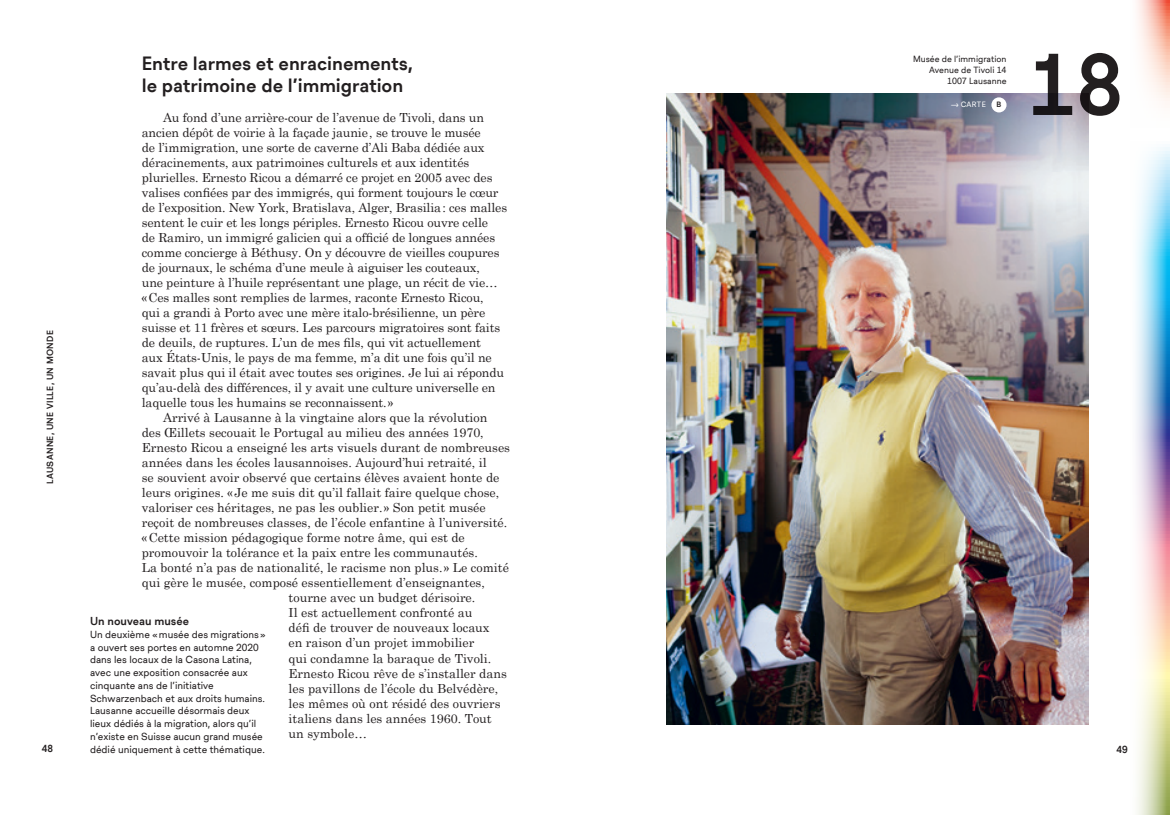
<style>
.page{position:relative;width:1170px;height:815px;background:#fff}
.page>*{position:absolute;margin:0;border:0;box-sizing:border-box;transform-origin:0 0}
.t1{font:700 85px "Lausanne";color:#231f20}
.Sujet_-_titre{font:700 18.75px/22.5px "Lausanne";color:#231f20}
.Sujet_-_coprs_de_tex{font:12.5px/15px "Century Schoolbook";letter-spacing:-.01em;color:#231f20}
.Sujets_-_encadré_-_t{font:700 11.25px "Lausanne";color:#231f20}
.Sujets_-_encadré_-_t-2{font:10px/12.8px "Lausanne";color:#231f20}
.t2{font:700 10px "Lausanne";color:#231f20}
.Sujet_-_adresse{font:8.75px/11.2px "Lausanne";color:#231f20;text-align:right}
.t3{font:700 8.75px "Lausanne";letter-spacing:.04em;color:#231f20}
.Sujet_-_adresse-2{font:7.5px "Lausanne";letter-spacing:.04em;color:#fff}
.Sujet_-_adresse-3{font:700 7.5px "Lausanne";color:#231f20}
</style>
<div class="page">
<img style="left:666px;top:93px;width:422px;height:631px">
<div style="left:991px;top:97px;width:15px;height:15px;background:#fff;border-radius:50%"></div>
<img style="left:1136px;top:0;width:33px;height:815px">
<p class="t3" style="left:44px;top:484px;width:155px;rotate:-90deg">LAUSANNE, UNE VILLE, UN MONDE</p>
<p class="t2" style="left:42px;top:741px;width:13px">48</p>
<p class="Sujet_-_titre" style="left:142px;top:53px;width:273px">Entre larmes et enracinements, le patrimoine de l’immigration</p>
<p class="Sujet_-_coprs_de_tex" style="left:142px;top:109px;width:367px;text-indent:21px">Au fond d’une arrière-cour de l’avenue de Tivoli, dans un ancien dépôt de voirie à la façade jaunie, se trouve le musée<br>de l’immigration, une sorte de caverne d’Ali Baba dédiée aux déracinements, aux patrimoines culturels et aux identités plurielles. Ernesto Ricou a démarré ce projet en 2005 avec des valises confiées par des immigrés, qui forment toujours le cœur de l’exposition. New York, Bratislava, Alger, Brasilia: ces malles sentent le cuir et les longs périples. Ernesto Ricou ouvre celle<br>de Ramiro, un immigré galicien qui a officié de longues années comme concierge à Béthusy. On y découvre de vieilles coupures de journaux, le schéma d’une meule à aiguiser les couteaux,<br>une peinture à l’huile représentant une plage, un récit de vie… «Ces malles sont remplies de larmes, raconte Ernesto Ricou,<br>qui a grandi à Porto avec une mère italo-brésilienne, un père suisse et 11 frères et sœurs. Les parcours migratoires sont faits de deuils, de ruptures. L’un de mes fils, qui vit actuellement<br>aux États-Unis, le pays de ma femme, m’a dit une fois qu’il ne savait plus qui il était avec toutes ses origines. Je lui ai répondu qu’au-delà des différences, il y avait une culture universelle en laquelle tous les humains se reconnaissent.»</p>
<p class="Sujet_-_coprs_de_tex" style="left:163px;top:409px;width:326px">Arrivé à Lausanne à la vingtaine alors que la révolution</p>
<p class="Sujet_-_coprs_de_tex" style="left:142px;top:424px;width:343px">des Œillets secouait le Portugal au milieu des années 1970,</p>
<p class="Sujet_-_coprs_de_tex" style="left:142px;top:439px;width:370px">Ernesto Ricou a enseigné les arts visuels durant de nombreuses</p>
<p class="Sujet_-_coprs_de_tex" style="left:142px;top:454px;width:346px">années dans les écoles lausannoises. Aujourd’hui retraité, il</p>
<p class="Sujet_-_coprs_de_tex" style="left:142px;top:469px;width:359px">se souvient avoir observé que certains élèves avaient honte de</p>
<p class="Sujet_-_coprs_de_tex" style="left:142px;top:484px;width:359px">leurs origines. «Je me suis dit qu’il fallait faire quelque chose,</p>
<p class="Sujet_-_coprs_de_tex" style="left:142px;top:499px;width:345px">valoriser ces héritages, ne pas les oublier. » Son petit musée</p>
<p class="Sujet_-_coprs_de_tex" style="left:142px;top:514px;width:367px">reçoit de nombreuses classes, de l’école enfantine à l’université.</p>
<p class="Sujet_-_coprs_de_tex" style="left:142px;top:529px;width:324px">«Cette mission pédagogique forme notre âme, qui est de</p>
<p class="Sujet_-_coprs_de_tex" style="left:142px;top:544px;width:337px">promouvoir la tolérance et la paix entre les communautés.</p>
<p class="Sujet_-_coprs_de_tex" style="left:142px;top:559px;width:368px">La bonté n’a pas de nationalité, le racisme non plus. » Le comité</p>
<p class="Sujet_-_coprs_de_tex" style="left:142px;top:574px;width:344px">qui gère le musée, composé essentiellement d’enseignantes,</p>
<p class="Sujet_-_coprs_de_tex" style="left:288px;top:589px;width:188px">tourne avec un budget dérisoire.</p>
<p class="Sujet_-_coprs_de_tex" style="left:288px;top:604px;width:185px">Il est actuellement confronté au</p>
<p class="Sujet_-_coprs_de_tex" style="left:288px;top:619px;width:202px">défi de trouver de nouveaux locaux</p>
<p class="Sujet_-_coprs_de_tex" style="left:288px;top:634px;width:187px">en raison d’un projet immobilier</p>
<p class="Sujet_-_coprs_de_tex" style="left:288px;top:649px;width:204px">qui condamne la baraque de Tivoli.</p>
<p class="Sujet_-_coprs_de_tex" style="left:288px;top:664px;width:220px">Ernesto Ricou rêve de s’installer dans</p>
<p class="Sujet_-_coprs_de_tex" style="left:288px;top:679px;width:211px">les pavillons de l’école du Belvédère,</p>
<p class="Sujet_-_coprs_de_tex" style="left:288px;top:694px;width:213px">les mêmes où ont résidé des ouvriers</p>
<p class="Sujet_-_coprs_de_tex" style="left:288px;top:709px;width:205px">italiens dans les années 1960. Tout</p>
<p class="Sujet_-_coprs_de_tex" style="left:288px;top:724px;width:80px">un symbole…</p>
<p class="Sujets_-_encadré_-_t" style="left:90px;top:613px;width:100px">Un nouveau musée</p>
<p class="Sujets_-_encadré_-_t-2" style="left:90px;top:628px;width:177px">Un deuxième « musée des migrations » a ouvert ses portes en automne 2020 dans les locaux de la Casona Latina, avec une exposition consacrée aux cinquante ans de l’initiative Schwarzenbach et aux droits humains.<br>Lausanne accueille désormais deux lieux dédiés à la migration, alors qu’il n’existe en Suisse aucun grand musée dédié uniquement à cette thématique.</p>
<p class="Sujet_-_adresse" style="left:913px;top:53px;width:95px">Musée de l’immigration<br>Avenue de Tivoli 14</p>
<p class="Sujet_-_adresse" style="left:947px;top:76px;width:61px">1007 Lausanne</p>
<p class="Sujet_-_adresse-2" style="left:951px;top:99px;width:36px">→ CARTE</p>
<p class="Sujet_-_adresse-3" style="left:996px;top:99px;width:6px">B</p>
<p class="t1" style="left:1027px;top:23px;width:97px">18</p>
<p class="t2" style="left:1116px;top:742px;width:13px">49</p>
</div>
